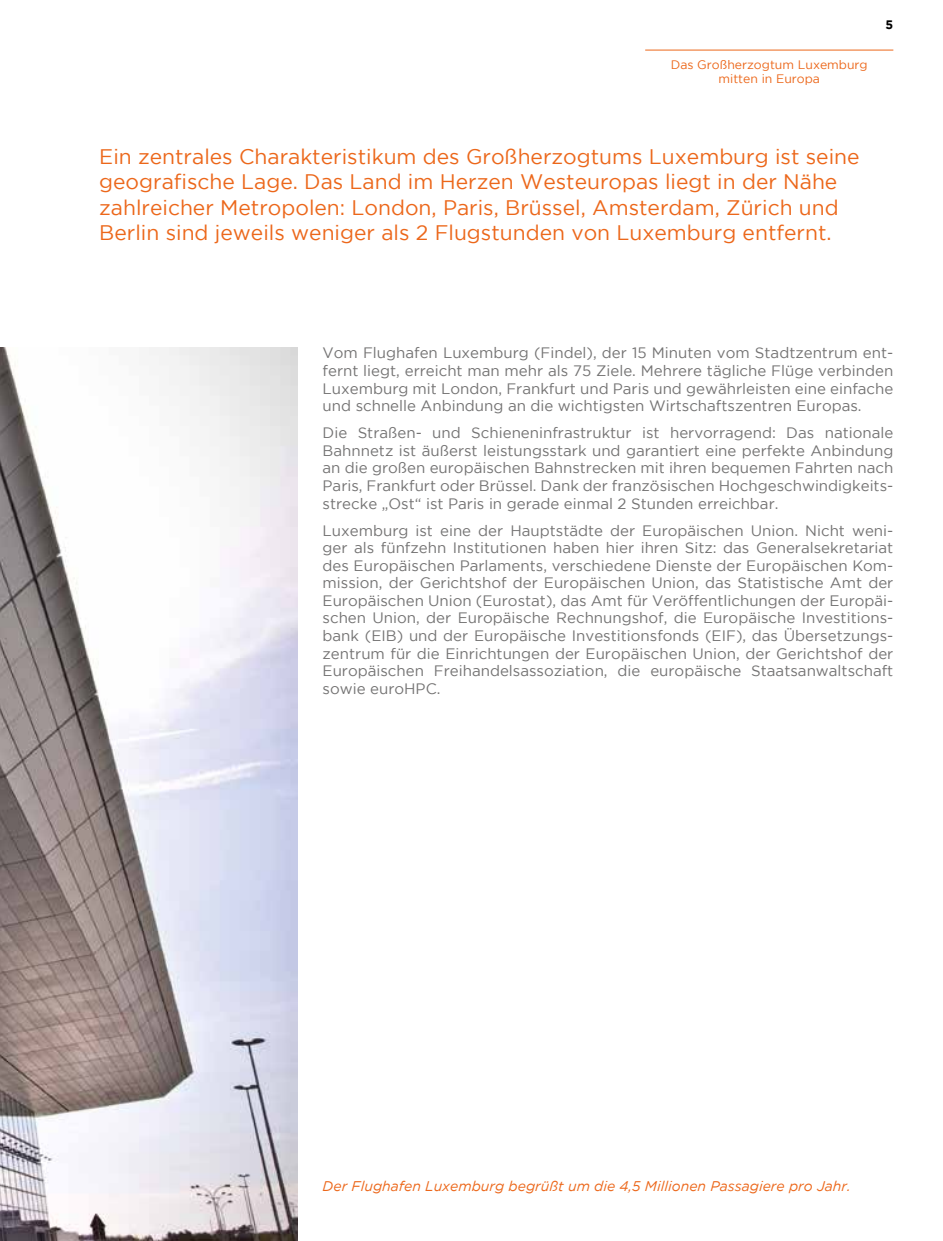
<style>
.page{position:relative;width:943px;height:1241px;background:#fff}
.page>*{position:absolute;margin:0;border:0;box-sizing:border-box;transform-origin:0 0}
.t1{font:21px/25.2px "Gotham";color:#ec671a}
.t2{font:15.05px/17.5px "Gotham";color:#747373;text-align:justify}
.t3{font:italic 14px "Gotham";color:#ec671a}
.t4{font:12.25px/14.7px "Gotham";color:#ec671a;text-align:center}
.t5{font:700 12.25px "Gotham";color:#000}
</style>
<div class="page">
<hr style="left:645px;top:50px;width:248px;height:1px;background:#ec671a">
<img style="left:0;top:347px;width:298px;height:893px">
<p class="t4" style="left:671px;top:57px;width:198px">Das Großherzogtum Luxemburg mitten in Europa</p>
<p class="t5" style="left:885px;top:18px;width:9px">5</p>
<p class="t1" style="left:99px;top:144px;width:761px">Ein zentrales Charakteristikum des Großherzogtums Luxemburg ist seine geografische Lage. Das Land im Herzen Westeuropas liegt in der Nähe zahlreicher Metropolen: London, Paris, Brüssel, Amsterdam, Zürich und Berlin sind jeweils weniger als 2 Flugstunden von Luxemburg entfernt.</p>
<p class="t2" style="left:322px;top:344px;width:572px">Vom Flughafen Luxemburg (Findel), der 15 Minuten vom Stadtzentrum ent&shy;fernt liegt, erreicht man mehr als 75 Ziele. Mehrere tägliche Flüge verbinden Luxemburg mit London, Frankfurt und Paris und gewährleisten eine einfache und schnelle Anbindung an die wichtigsten Wirtschaftszentren Europas.</p>
<p class="t2" style="left:322px;top:424px;width:572px;text-align:left">Die Straßen- und Schieneninfrastruktur ist hervorragend: Das nationale Bahnnetz ist äußerst leistungsstark und garantiert eine perfekte Anbindung an die großen europäischen Bahnstrecken mit ihren bequemen Fahrten nach Paris, Frankfurt oder Brüssel. Dank der französischen Hochgeschwindigkeits&shy;strecke „Ost“ ist Paris in gerade einmal 2 Stunden erreichbar.</p>
<p class="t2" style="left:322px;top:521px;width:572px">Luxemburg ist eine der Hauptstädte der Europäischen Union. Nicht weni&shy;ger als fünfzehn Institutionen haben hier ihren Sitz: das Generalsekretariat des Europäischen Parlaments, verschiedene Dienste der Europäischen Kom&shy;mission, der Gerichtshof der Europäischen Union, das Statistische Amt der Europäischen Union (Eurostat), das Amt für Veröffentlichungen der Europäi&shy;schen Union, der Europäische Rechnungshof, die Europäische Investitions&shy;bank (EIB) und der Europäische Investitionsfonds (EIF), das Übersetzungs&shy;zentrum für die Einrichtungen der Europäischen Union, der Gerichtshof der Europäischen Freihandelsassoziation, die europäische Staatsanwaltschaft sowie euroHPC.</p>
<p class="t3" style="left:322px;top:1178px;width:529px">Der Flughafen Luxemburg begrüßt um die 4,5 Millionen Passagiere pro Jahr.</p>
</div>
